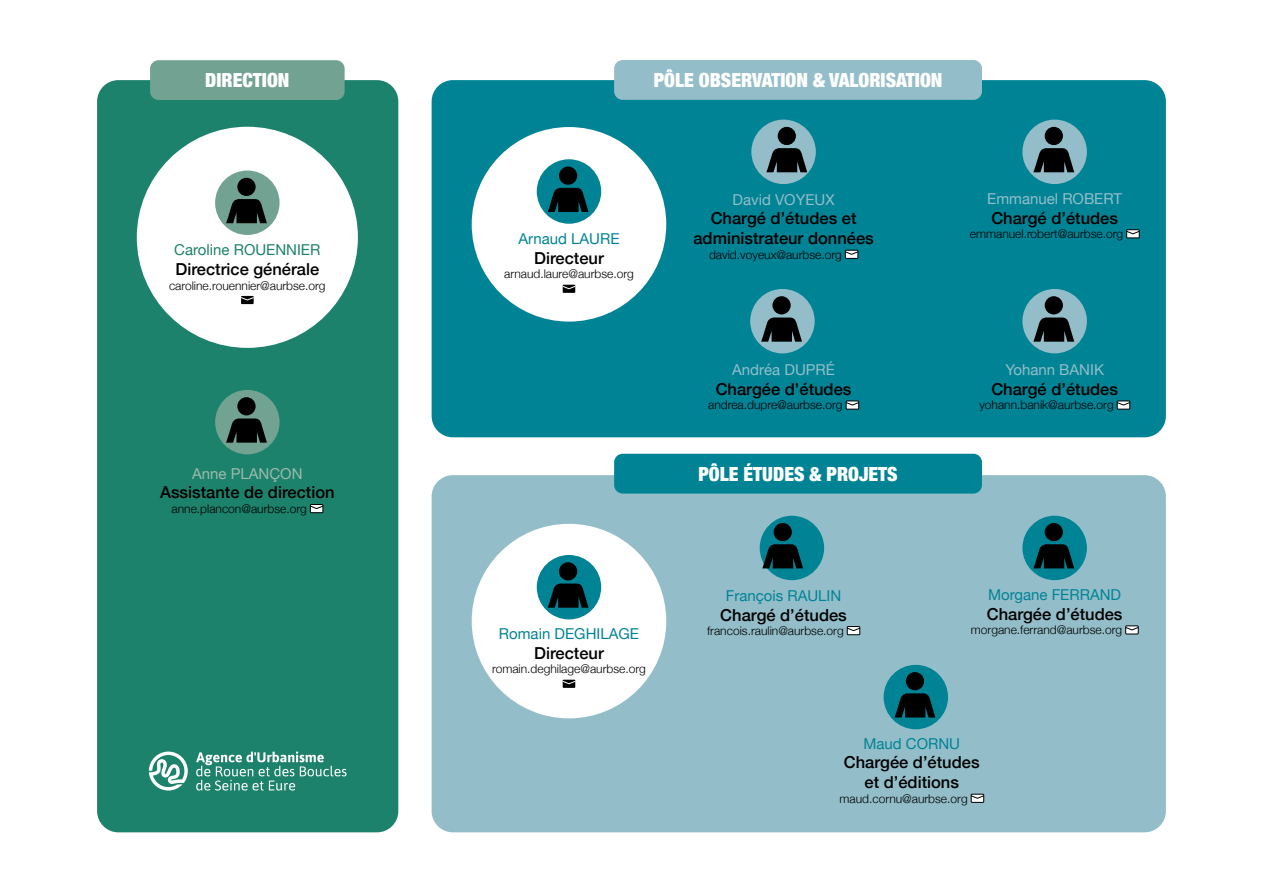
<style>
.page{position:relative;width:1263px;height:893px;background:#fff}
.page>*{position:absolute;margin:0;border:0;box-sizing:border-box;transform-origin:0 0}
.t1{font:900 condensed 19.5px "Helvetica Neue";color:#fff}
.t2{font:500 16.5px/19.8px "Helvetica Neue";color:#000;text-align:center}
.t3{font:15px "Helvetica Neue";color:#008395}
.t4{font:15px "Helvetica Neue";color:#93bec9}
.t5{font:15px "Helvetica Neue";color:#1c826b}
.t6{font:15px "Helvetica Neue";color:#9cbbaf}
.t7{font:300 12px "Helvetica Neue";color:#000}
</style>
<div class="page">
<div style="left:97px;top:80px;width:301px;height:752px;background:#1c826b;border-radius:21px"></div>
<div style="left:137px;top:127px;width:221px;height:221px;background:#fff;border-radius:50%"></div>
<div style="left:432px;top:475px;width:734px;height:357px;background:#93bec9;border-radius:21px"></div>
<div style="left:432px;top:80px;width:734px;height:357px;background:#008395;border-radius:21px"></div>
<svg style="left:971px;top:794px;width:13px;height:8px"></svg>
<div style="left:971px;top:794px;width:13px;height:8px;border:1px solid #000"></div>
<svg style="left:971px;top:796px;width:13px;height:2px"></svg>
<svg style="left:845px;top:250px;width:13px;height:8px"></svg>
<div style="left:845px;top:250px;width:13px;height:8px;border:1px solid #000"></div>
<svg style="left:845px;top:252px;width:13px;height:2px"></svg>
<div style="left:150px;top:60px;width:195px;height:40px;background:#71a292;border-radius:9px"></div>
<div style="left:241px;top:296px;width:13px;height:8px;background:#000"></div>
<svg style="left:241px;top:297px;width:13px;height:3px"></svg>
<div style="left:215px;top:171px;width:65px;height:64px;background:#71a292;border-radius:50%"></div>
<div style="left:237px;top:178px;width:19px;height:18px;background:#000;border-radius:50%"></div>
<svg style="left:226px;top:199px;width:41px;height:24px"></svg>
<div style="left:751px;top:120px;width:65px;height:64px;background:#93bec9;border-radius:50%"></div>
<div style="left:778px;top:127px;width:18px;height:18px;background:#000;border-radius:50%"></div>
<svg style="left:766px;top:148px;width:41px;height:24px"></svg>
<div style="left:847px;top:626px;width:13px;height:9px;background:#fff"></div>
<div style="left:847px;top:626px;width:13px;height:9px;border:1px solid #000"></div>
<svg style="left:847px;top:628px;width:13px;height:3px"></svg>
<div style="left:760px;top:516px;width:64px;height:64px;background:#008395;border-radius:50%"></div>
<div style="left:774px;top:523px;width:18px;height:18px;background:#000;border-radius:50%"></div>
<svg style="left:762px;top:544px;width:41px;height:24px"></svg>
<div style="left:883px;top:665px;width:65px;height:64px;background:#008395;border-radius:50%"></div>
<div style="left:906px;top:672px;width:18px;height:18px;background:#000;border-radius:50%"></div>
<svg style="left:894px;top:693px;width:41px;height:24px"></svg>
<div style="left:472px;top:127px;width:194px;height:195px;background:#fff;border-radius:50%"></div>
<div style="left:472px;top:524px;width:194px;height:194px;background:#fff;border-radius:50%"></div>
<div style="left:614px;top:60px;width:368px;height:40px;background:#93bec9;border-radius:9px"></div>
<div style="left:614px;top:454px;width:368px;height:40px;background:#008395;border-radius:9px"></div>
<div style="left:563px;top:285px;width:12px;height:8px;background:#000"></div>
<svg style="left:562px;top:286px;width:13px;height:3px"></svg>
<div style="left:537px;top:159px;width:64px;height:65px;background:#008395;border-radius:50%"></div>
<div style="left:559px;top:167px;width:18px;height:18px;background:#000;border-radius:50%"></div>
<svg style="left:548px;top:187px;width:40px;height:25px"></svg>
<div style="left:563px;top:680px;width:12px;height:8px;background:#000"></div>
<svg style="left:562px;top:681px;width:13px;height:3px"></svg>
<div style="left:537px;top:555px;width:64px;height:64px;background:#008395;border-radius:50%"></div>
<div style="left:559px;top:562px;width:18px;height:18px;background:#000;border-radius:50%"></div>
<svg style="left:548px;top:583px;width:40px;height:25px"></svg>
<div style="left:1022px;top:289px;width:65px;height:64px;background:#93bec9;border-radius:50%"></div>
<div style="left:1045px;top:296px;width:18px;height:18px;background:#000;border-radius:50%"></div>
<svg style="left:1033px;top:317px;width:41px;height:25px"></svg>
<svg style="left:1117px;top:401px;width:13px;height:8px"></svg>
<div style="left:1117px;top:401px;width:13px;height:8px;border:1px solid #000"></div>
<svg style="left:1117px;top:402px;width:13px;height:3px"></svg>
<div style="left:750px;top:289px;width:65px;height:64px;background:#93bec9;border-radius:50%"></div>
<div style="left:772px;top:296px;width:19px;height:18px;background:#000;border-radius:50%"></div>
<svg style="left:761px;top:317px;width:41px;height:25px"></svg>
<svg style="left:846px;top:401px;width:13px;height:8px"></svg>
<div style="left:846px;top:401px;width:13px;height:8px;border:1px solid #000"></div>
<svg style="left:846px;top:402px;width:13px;height:3px"></svg>
<div style="left:310px;top:504px;width:13px;height:9px;background:#fff"></div>
<div style="left:310px;top:504px;width:13px;height:9px;border:1px solid #000"></div>
<svg style="left:310px;top:506px;width:13px;height:3px"></svg>
<div style="left:215px;top:390px;width:65px;height:64px;background:#71a292;border-radius:50%"></div>
<div style="left:237px;top:397px;width:19px;height:18px;background:#000;border-radius:50%"></div>
<svg style="left:226px;top:418px;width:41px;height:25px"></svg>
<div style="left:1022px;top:120px;width:65px;height:64px;background:#93bec9;border-radius:50%"></div>
<div style="left:1045px;top:127px;width:18px;height:18px;background:#000;border-radius:50%"></div>
<svg style="left:1033px;top:148px;width:41px;height:24px"></svg>
<div style="left:1022px;top:516px;width:65px;height:64px;background:#008395;border-radius:50%"></div>
<div style="left:1045px;top:523px;width:18px;height:18px;background:#000;border-radius:50%"></div>
<svg style="left:1033px;top:544px;width:41px;height:24px"></svg>
<div style="left:1127px;top:230px;width:12px;height:8px;background:#fff"></div>
<div style="left:1126px;top:230px;width:13px;height:8px;border:1px solid #000"></div>
<svg style="left:1126px;top:231px;width:13px;height:3px"></svg>
<div style="left:1126px;top:626px;width:12px;height:8px;background:#fff"></div>
<div style="left:1125px;top:626px;width:13px;height:8px;border:1px solid #000"></div>
<svg style="left:1125px;top:627px;width:13px;height:3px"></svg>
<svg style="left:196px;top:752px;width:150px;height:38px"></svg>
<svg style="left:149px;top:752px;width:39px;height:38px"></svg>
<h1 class="t1" style="left:205px;top:64px;width:86px">DIRECTION</h1>
<p class="t5" style="left:174px;top:239px;width:148px">Caroline ROUENNIER</p>
<h2 class="t2" style="left:175px;top:258px;width:145px">Directrice générale</h2>
<p class="t7" style="left:169px;top:276px;width:158px">caroline.rouennier@aurbse.org</p>
<p class="t6" style="left:192px;top:462px;width:112px">Anne PLANÇON</p>
<h2 class="t2" style="left:160px;top:481px;width:176px">Assistante de direction</h2>
<p class="t7" style="left:172px;top:499px;width:137px">anne.plancon@aurbse.org</p>
<h1 class="t1" style="left:654px;top:64px;width:290px">PÔLE OBSERVATION &amp; VALORISATION</h1>
<p class="t3" style="left:518px;top:228px;width:103px">Arnaud LAURE</p>
<h2 class="t2" style="left:534px;top:247px;width:71px">Directeur</h2>
<p class="t7" style="left:504px;top:264px;width:131px">arnaud.laure@aurbse.org</p>
<p class="t4" style="left:733px;top:188px;width:103px">David VOYEUX</p>
<h2 class="t2" style="left:693px;top:207px;width:182px">Chargé d’études et administrateur données</h2>
<p class="t7" style="left:709px;top:245px;width:134px">david.voyeux@aurbse.org</p>
<p class="t4" style="left:732px;top:359px;width:104px">Andréa DUPRÉ</p>
<h2 class="t2" style="left:716px;top:378px;width:137px">Chargée d’études</h2>
<p class="t7" style="left:708px;top:395px;width:136px">andrea.dupre@aurbse.org</p>
<h1 class="t1" style="left:698px;top:458px;width:201px">PÔLE ÉTUDES &amp; PROJETS</h1>
<p class="t4" style="left:987px;top:188px;width:136px">Emmanuel ROBERT</p>
<h2 class="t2" style="left:991px;top:207px;width:128px">Chargé d’études</h2>
<p class="t7" style="left:970px;top:224px;width:155px">emmanuel.robert@aurbse.org</p>
<p class="t4" style="left:1005px;top:359px;width:100px">Yohann BANIK</p>
<h2 class="t2" style="left:991px;top:378px;width:128px">Chargé d’études</h2>
<p class="t7" style="left:979px;top:395px;width:136px">yohann.banik@aurbse.org</p>
<p class="t3" style="left:499px;top:623px;width:142px">Romain DEGHILAGE</p>
<h2 class="t2" style="left:534px;top:642px;width:71px">Directeur</h2>
<p class="t7" style="left:492px;top:659px;width:155px">romain.deghilage@aurbse.org</p>
<p class="t3" style="left:726px;top:584px;width:117px">François RAULIN</p>
<h2 class="t2" style="left:720px;top:603px;width:128px">Chargé d’études</h2>
<p class="t7" style="left:707px;top:621px;width:138px">francois.raulin@aurbse.org</p>
<p class="t3" style="left:988px;top:584px;width:134px">Morgane FERRAND</p>
<h2 class="t2" style="left:987px;top:603px;width:137px">Chargée d’études</h2>
<p class="t7" style="left:971px;top:620px;width:153px">morgane.ferrand@aurbse.org</p>
<p class="t3" style="left:863px;top:732px;width:98px">Maud CORNU</p>
<h2 class="t2" style="left:844px;top:751px;width:137px">Chargée d’études et d’éditions</h2>
<p class="t7" style="left:839px;top:789px;width:130px">maud.cornu@aurbse.org</p>
</div>
